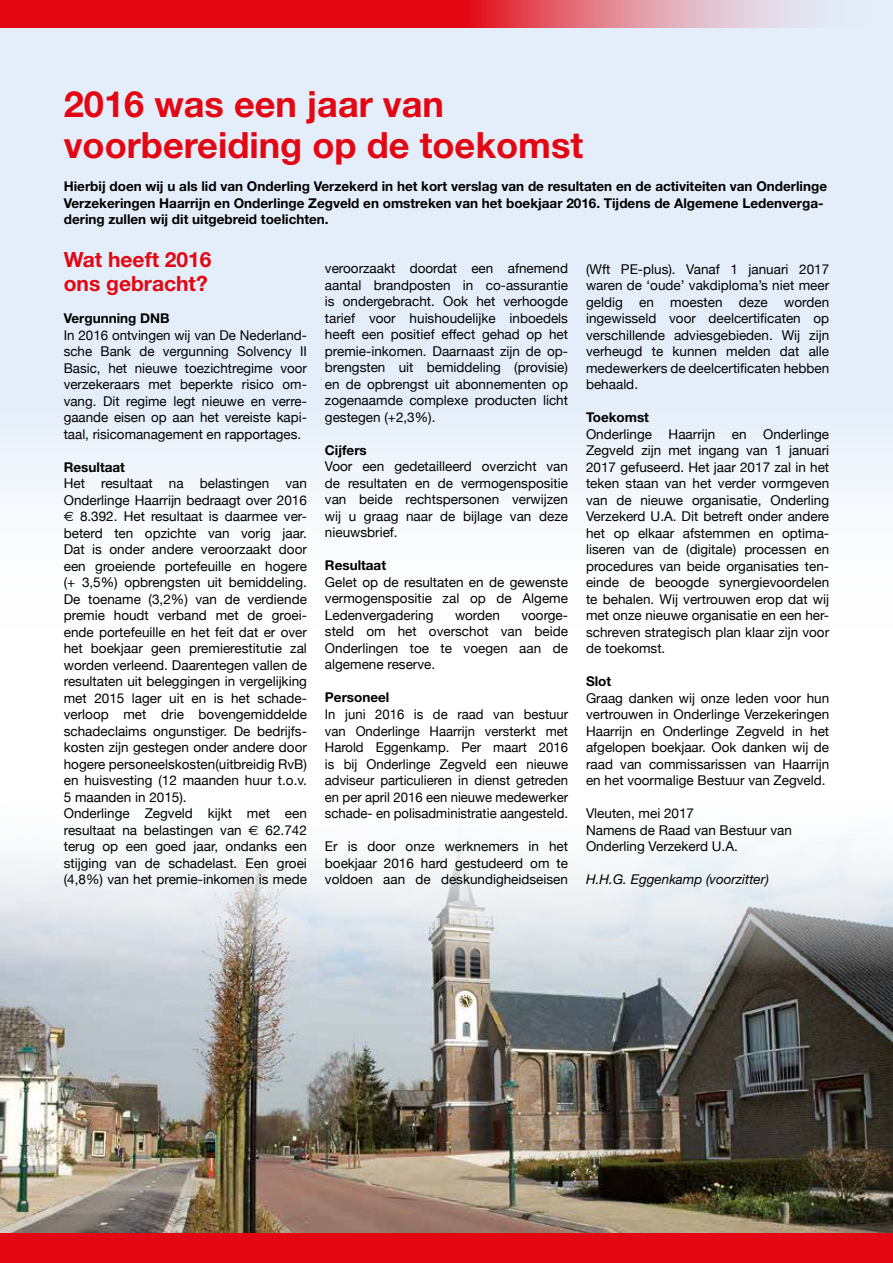
<style>
.page{position:relative;width:893px;height:1263px;background:#fff}
.page>*{position:absolute;margin:0;border:0;box-sizing:border-box;transform-origin:0 0}
.t1{font:700 36.15px/41.4px "Helvetica Neue";color:#e30613}
.t2{font:700 21px/24px "Helvetica Neue";color:#e30613}
.t3{font:13.5px/16.5px "Helvetica Neue";color:#000;text-align:justify}
.t4{font:700 13.5px/16.5px "Helvetica Neue";color:#000}
.t5{font:italic 13.5px "Helvetica Neue";color:#000}
.s1{font-family:"Euro Sans"}
</style>
<div class="page">
<img style="left:0;top:829px;width:893px;height:404px">
<div style="left:0;top:0;width:893px;height:642px;background:linear-gradient(to bottom,#dbe8f9,#f9fbfd)"></div>
<div style="left:0;top:1233px;width:893px;height:30px;background:#e30613"></div>
<svg style="left:0;top:0;width:892px;height:28px;background:#e34f5c"></svg>
<h1 class="t1" style="left:64px;top:82px;width:521px">2016 was een jaar van voorbereiding op de toekomst</h1>
<p class="t4" style="left:64px;top:178px;width:765px">Hierbij doen wij u als lid van Onderling Verzekerd in het kort verslag van de resultaten en de activiteiten van Onderlinge<br>Verzekeringen Haarrijn en Onderlinge Zegveld en omstreken van het boekjaar 2016. Tijdens de Algemene Ledenverga&shy;dering zullen wij dit uitgebreid toelichten.</p>
<h2 class="t2" style="left:64px;top:247px;width:149px">Wat heeft 2016 ons gebracht?</h2>
<p class="t4" style="left:64px;top:310px;width:108px">Vergunning DNB</p>
<p class="t3" style="left:64px;top:327px;width:245px">In 2016 ontvingen wij van De Nederland&shy;sche Bank de vergunning Solvency II Basic, het nieuwe toezichtregime voor verzekeraars met beperkte risico om&shy;vang. Dit regime legt nieuwe en verre&shy;gaande eisen op aan het vereiste kapi&shy;taal, risicomanagement en rapportages.</p>
<p class="t4" style="left:64px;top:458px;width:63px">Resultaat</p>
<p class="t3" style="left:64px;top:476px;width:245px;text-align:left">Het resultaat na belastingen van Onderlinge Haarrijn bedraagt over 2016<br><span class="s1">E</span> 8.392. Het resultaat is daarmee ver&shy;beterd ten opzichte van vorig jaar.<br>Dat is onder andere veroorzaakt door een groeiende portefeuille en hogere (+ 3,5%) opbrengsten uit bemiddeling.<br>De toename (3,2%) van de verdiende premie houdt verband met de groei&shy;ende portefeuille en het feit dat er over het boekjaar geen premierestitutie zal worden verleend. Daarentegen vallen de resultaten uit beleggingen in vergelijking met 2015 lager uit en is het schade&shy;verloop met drie bovengemiddelde schadeclaims ongunstiger. De bedrijfs&shy;kosten zijn gestegen onder andere door hogere personeelskosten(uitbreidig RvB) en huisvesting (12 maanden huur t.o.v.<br>5 maanden in 2015).<br>Onderlinge Zegveld kijkt met een resultaat na belastingen van <span class="s1">E</span> 62.742 terug op een goed jaar, ondanks een stijging van de schadelast. Een groei (4,8%) van het premie-inkomen is mede</p>
<p class="t3" style="left:586px;top:261px;width:245px">(Wft PE-plus). Vanaf 1 januari 2017 waren de ‘oude’ vakdiploma’s niet meer geldig en moesten deze worden ingewisseld voor deelcertificaten op verschillende adviesgebieden. Wij zijn verheugd te kunnen melden dat alle medewerkers de deelcertificaten hebben behaald.</p>
<p class="t4" style="left:586px;top:409px;width:64px">Toekomst</p>
<p class="t3" style="left:586px;top:426px;width:245px">Onderlinge Haarrijn en Onderlinge Zegveld zijn met ingang van 1 januari 2017 gefuseerd. Het jaar 2017 zal in het teken staan van het verder vormgeven van de nieuwe organisatie, Onderling Verzekerd U.A. Dit betreft onder andere het op elkaar afstemmen en optima&shy;liseren van de (digitale) processen en procedures van beide organisaties ten&shy;einde de beoogde synergievoordelen te behalen. Wij vertrouwen erop dat wij met onze nieuwe organisatie en een her&shy;schreven strategisch plan klaar zijn voor de toekomst.</p>
<p class="t4" style="left:586px;top:673px;width:27px">Slot</p>
<p class="t3" style="left:586px;top:690px;width:245px">Graag danken wij onze leden voor hun vertrouwen in Onderlinge Verzekeringen Haarrijn en Onderlinge Zegveld in het afgelopen boekjaar. Ook danken wij de raad van commissarissen van Haarrijn en het voormalige Bestuur van Zegveld.</p>
<p class="t3" style="left:586px;top:806px;width:207px;text-align:left">Vleuten, mei 2017<br>Namens de Raad van Bestuur van<br>Onderling Verzekerd U.A.</p>
<p class="t5" style="left:586px;top:871px;width:184px">H.H.G. Eggenkamp (voorzitter)</p>
<p class="t3" style="left:325px;top:261px;width:245px">veroorzaakt doordat een afnemend aantal brandposten in co-assurantie is ondergebracht. Ook het verhoogde tarief voor huishoudelijke inboedels heeft een positief effect gehad op het premie-inkomen. Daarnaast zijn de op&shy;brengsten uit bemiddeling (provisie) en de opbrengst uit abonnementen op zogenaamde complexe producten licht gestegen (+2,3%).</p>
<p class="t4" style="left:325px;top:442px;width:43px">Cijfers</p>
<p class="t3" style="left:325px;top:459px;width:245px">Voor een gedetailleerd overzicht van de resultaten en de vermogenspositie van beide rechtspersonen verwijzen wij u graag naar de bijlage van deze nieuwsbrief.</p>
<p class="t4" style="left:325px;top:557px;width:63px">Resultaat</p>
<p class="t3" style="left:325px;top:575px;width:245px">Gelet op de resultaten en de gewenste vermogenspositie zal op de Algeme Ledenvergadering</p>
<p class="t3" style="left:455px;top:608px;width:46px">worden</p>
<p class="t3" style="left:325px;top:608px;width:245px;text-indent:197px">voorge&shy;steld om het overschot van beide Onderlingen toe te voegen aan de algemene reserve.</p>
<p class="t4" style="left:325px;top:689px;width:66px">Personeel</p>
<p class="t3" style="left:325px;top:707px;width:245px">In juni 2016 is de raad van bestuur van Onderlinge Haarrijn versterkt met Harold Eggenkamp. Per maart 2016 is bij Onderlinge Zegveld een nieuwe adviseur particulieren in dienst getreden en per april 2016 een nieuwe medewerker schade- en polisadministratie aangesteld.</p>
<p class="t3" style="left:325px;top:839px;width:245px">Er is door onze werknemers in het boekjaar 2016 hard gestudeerd om te voldoen aan de deskundigheidseisen</p>
</div>
